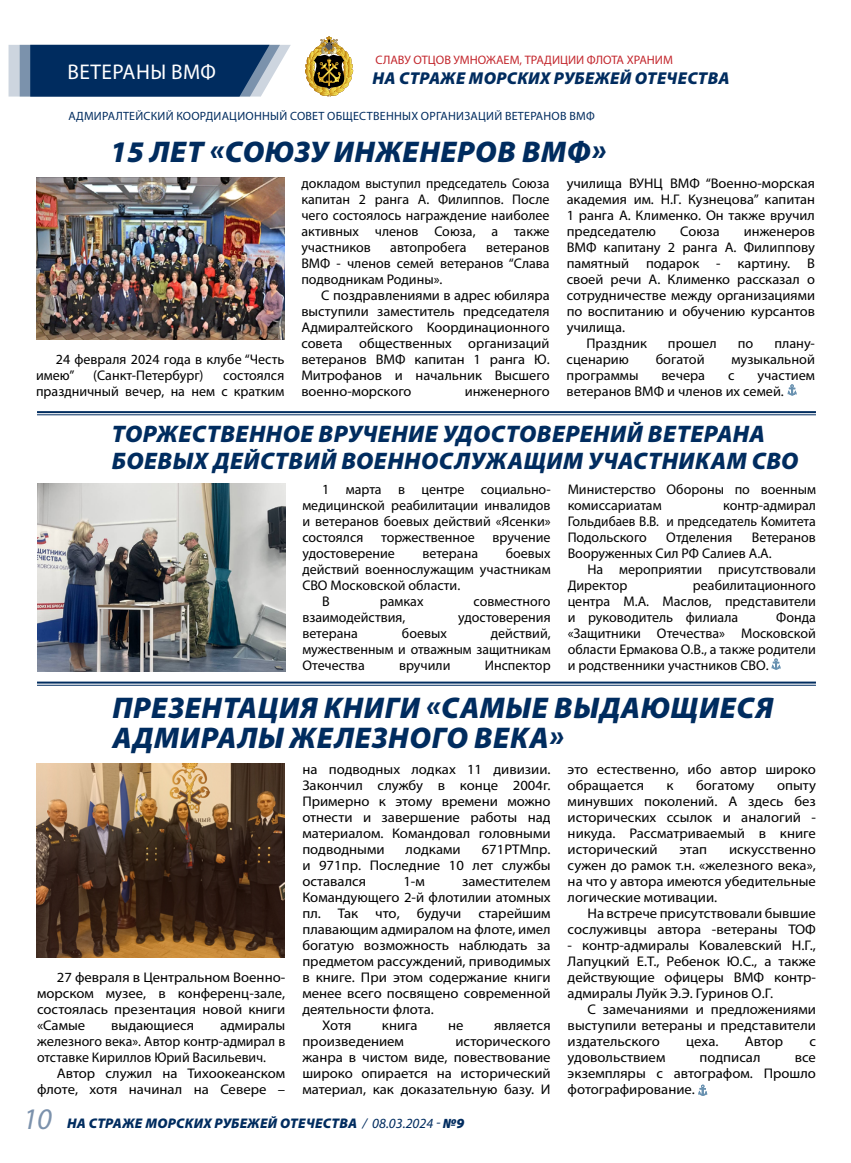
<style>
.page{position:relative;width:851px;height:1163px;background:#fff}
.page>*{position:absolute;margin:0;border:0;box-sizing:border-box;transform-origin:0 0}
.t1{font:italic 900 30px/30px "Myriad Pro";letter-spacing:.02em;color:#002c5f}
.t2{font:italic 900 24px/26px "Myriad Pro";letter-spacing:.02em;color:#002c5f}
.t3{font:21.3px "Myriad Pro";letter-spacing:.02em;color:#fff}
.t4{font:italic 900 17.2px "Myriad Pro";letter-spacing:.02em;color:#002c5f}
.t5{font:14px/16px "Myriad Pro";color:#000;text-align:justify}
.t6{font:14px/16px "Myriad Pro";color:#000;text-align:justify;scale:1.05 1}
.t7{font:italic 900 14px "Myriad Pro";letter-spacing:.02em;color:#002c5f}
.t8{font:12.3px "Myriad Pro";color:#c3272d}
.t9{font:12px "Myriad Pro";letter-spacing:.02em;color:#002c5f}
.s1{font-weight:400;font-size:30px}
.s2{font-weight:400}
</style>
<div class="page">
<svg style="left:305px;top:36px;width:48px;height:61px"></svg>
<svg style="left:9px;top:45px;width:282px;height:52px;background:#274c77"></svg>
<img style="left:36px;top:763px;width:248px;height:194px">
<svg style="left:787px;top:384px;width:9px;height:11px"></svg>
<img style="left:36px;top:177px;width:248px;height:162px">
<hr style="left:37px;top:411px;width:778px;height:2px;background:#002c5f">
<hr style="left:37px;top:414px;width:778px;height:1px;background:#002c5f">
<svg style="left:698px;top:1084px;width:9px;height:11px"></svg>
<hr style="left:37px;top:681px;width:778px;height:2px;background:#002c5f">
<hr style="left:37px;top:684px;width:778px;height:1px;background:#002c5f">
<img style="left:37px;top:483px;width:248px;height:188px">
<svg style="left:771px;top:658px;width:9px;height:11px"></svg>
<h3 class="t3" style="left:68px;top:58px;width:150px">ВЕТЕРАНЫ ВМФ</h3>
<p class="t8" style="left:375px;top:52px;width:299px">СЛАВУ ОТЦОВ УМНОЖАЕМ, ТРАДИЦИИ ФЛОТА ХРАНИМ</p>
<p class="t4" style="left:372px;top:69px;width:358px">НА СТРАЖЕ МОРСКИХ РУБЕЖЕЙ ОТЕЧЕСТВА</p>
<p class="t9" style="left:68px;top:108px;width:528px">АДМИРАЛТЕЙСКИЙ КООРДИАЦИОННЫЙ СОВЕТ ОБЩЕСТВЕННЫХ ОРГАНИЗАЦИЙ ВЕТЕРАНОВ ВМФ</p>
<h1 class="t1" style="left:110px;top:137px;width:497px">15 ЛЕТ «СОЮЗУ ИНЖЕНЕРОВ ВМФ»</h1>
<p class="t5" style="left:36px;top:351px;width:250px;text-indent:20px">24 февраля 2024 года в клубе “Честь имею”</p>
<p class="t5" style="left:93px;top:367px;width:112px">(Санкт-Петербург)</p>
<p class="t5" style="left:36px;top:367px;width:250px;text-align:right">состоялся<br>праздничный вечер, на нем с кратким</p>
<p class="t5" style="left:301px;top:175px;width:250px">докладом выступил председатель Союза капитан 2 ранга А. Филиппов. После чего состоялось награждение наиболее активных членов Союза, а также участников</p>
<p class="t5" style="left:390px;top:239px;width:78px">автопробега</p>
<p class="t5" style="left:301px;top:239px;width:250px;text-indent:185px">ветеранов ВМФ - членов семей ветеранов “Слава подводникам Родины».</p>
<p class="t5" style="left:301px;top:287px;width:250px;text-indent:20px">С поздравлениями в адрес юбиляра выступили заместитель председателя Адмиралтейского Координационного совета общественных организаций ветеранов ВМФ капитан 1 ранга Ю.<br>Митрофанов и начальник Высшего военно-морского</p>
<p class="t5" style="left:464px;top:383px;width:86px">инженерного</p>
<p class="t5" style="left:566px;top:175px;width:250px">училища ВУНЦ ВМФ “Военно-морская академия им. Н.Г. Кузнецова” капитан 1 ранга А. Клименко. Он также вручил председателю</p>
<p class="t5" style="left:680px;top:223px;width:41px">Союза</p>
<p class="t5" style="left:743px;top:223px;width:73px">инженеров</p>
<p class="t5" style="left:566px;top:239px;width:250px">ВМФ капитану 2 ранга А. Филиппову</p>
<p class="t5" style="left:566px;top:255px;width:250px">памятный подарок - картину. В</p>
<p class="t5" style="left:566px;top:271px;width:250px">своей речи А. Клименко рассказал о</p>
<p class="t5" style="left:566px;top:287px;width:250px">сотрудничестве между организациями</p>
<p class="t5" style="left:566px;top:303px;width:250px">по воспитанию и обучению курсантов</p>
<p class="t5" style="left:566px;top:319px;width:60px">училища.</p>
<p class="t5" style="left:586px;top:335px;width:62px">Праздник</p>
<p class="t5" style="left:668px;top:335px;width:50px">прошел</p>
<p class="t5" style="left:737px;top:335px;width:17px">по</p>
<p class="t5" style="left:774px;top:335px;width:42px">плану-</p>
<p class="t5" style="left:566px;top:351px;width:64px">сценарию</p>
<p class="t5" style="left:655px;top:351px;width:50px">богатой</p>
<p class="t5" style="left:731px;top:351px;width:85px">музыкальной</p>
<p class="t5" style="left:566px;top:367px;width:73px">программы</p>
<p class="t5" style="left:661px;top:367px;width:45px">вечера</p>
<p class="t5" style="left:728px;top:367px;width:8px">с</p>
<p class="t5" style="left:566px;top:367px;width:250px;text-indent:191px">участием ветеранов ВМФ и членов их семей.</p>
<h2 class="t2" style="left:112px;top:421px;width:688px">ТОРЖЕСТВЕННОЕ ВРУЧЕНИЕ УДОСТОВЕРЕНИЙ ВЕТЕРАНА<br>БОЕВЫХ ДЕЙСТВИЙ ВОЕННОСЛУЖАЩИМ УЧАСТНИКАМ СВО</h2>
<p class="t5" style="left:302px;top:480px;width:250px;text-indent:20px">1 марта в центре социально&shy;медицинской реабилитации инвалидов и ветеранов боевых действий «Ясенки» состоялся</p>
<p class="t5" style="left:567px;top:480px;width:250px">Министерство Обороны по военным комиссариатам</p>
<p class="t5" style="left:567px;top:496px;width:250px;text-indent:156px">контр-адмирал Гольдибаев В.В. и председатель Комитета Подольского</p>
<p class="t5" style="left:666px;top:528px;width:68px">Отделения</p>
<p class="t5" style="left:567px;top:528px;width:250px;text-indent:184px">Ветеранов<br>Вооруженных Сил РФ Салиев А.А.</p>
<p class="t5" style="left:567px;top:560px;width:250px;text-indent:20px">На мероприятии присутствовали<br>Директор</p>
<p class="t5" style="left:381px;top:528px;width:95px">торжественное</p>
<p class="t5" style="left:492px;top:528px;width:60px">вручение</p>
<p class="t5" style="left:302px;top:544px;width:94px">удостоверение</p>
<p class="t5" style="left:422px;top:544px;width:57px">ветерана</p>
<p class="t5" style="left:505px;top:544px;width:46px">боевых</p>
<p class="t5" style="left:302px;top:560px;width:250px">действий военнослужащим участникам</p>
<p class="t5" style="left:302px;top:576px;width:159px">СВО Московской области.</p>
<p class="t5" style="left:322px;top:592px;width:9px">В</p>
<p class="t5" style="left:379px;top:592px;width:45px">рамках</p>
<p class="t5" style="left:473px;top:592px;width:79px">совместного</p>
<p class="t5" style="left:302px;top:608px;width:105px">взаимодействия,</p>
<p class="t5" style="left:458px;top:608px;width:94px">удостоверения</p>
<p class="t5" style="left:302px;top:624px;width:57px">ветерана</p>
<p class="t5" style="left:402px;top:624px;width:46px">боевых</p>
<p class="t5" style="left:567px;top:576px;width:250px;text-indent:125px">реабилитационного центра М.А. Маслов, представители и руководитель филиала</p>
<p class="t5" style="left:567px;top:608px;width:250px;text-indent:208px">Фонда «Защитники Отечества» Московской области Ермакова О.В., а также родители и родственники участников СВО.</p>
<p class="t5" style="left:302px;top:624px;width:250px;text-indent:188px">действий, мужественным и отважным защитникам Отечества</p>
<p class="t5" style="left:399px;top:656px;width:53px">вручили</p>
<p class="t5" style="left:484px;top:656px;width:67px">Инспектор</p>
<h1 class="t1" style="left:112px;top:693px;width:662px">ПРЕЗЕНТАЦИЯ КНИГИ «САМЫЕ ВЫДАЮЩИЕСЯ<br>АДМИРАЛЫ ЖЕЛЕЗНОГО ВЕКА»</h1>
<p class="t6" style="left:37px;top:969px;width:238px;text-indent:20px">27 февраля в Центральном Военно&shy;морском музее, в конференц-зале, состоялась презентация новой книги «Самые</p>
<p class="t6" style="left:37px;top:1017px;width:238px;text-indent:183px">адмиралы железного века». Автор контр-адмирал в отставке Кириллов Юрий Васильевич.</p>
<p class="t6" style="left:37px;top:1065px;width:238px;text-align:right">Автор служил на Тихоокеанском флоте, хотя начинал на Севере –</p>
<p class="t6" style="left:111px;top:1017px;width:80px">выдающиеся</p>
<p class="t6" style="left:302px;top:761px;width:238px">на подводных лодках 11 дивизии.<br>Закончил службу в конце 2004г.<br>Примерно к этому времени можно отнести и завершение работы над материалом. Командовал головными подводными</p>
<p class="t6" style="left:302px;top:841px;width:238px;text-indent:179px">671РТМпр. и 971пр. Последние 10 лет службы оставался</p>
<p class="t6" style="left:405px;top:841px;width:54px">лодками</p>
<p class="t6" style="left:403px;top:873px;width:22px">1-м</p>
<p class="t6" style="left:462px;top:873px;width:86px">заместителем</p>
<p class="t6" style="left:302px;top:889px;width:238px">Командующего 2-й флотилии атомных</p>
<p class="t6" style="left:302px;top:905px;width:238px">пл. Так что, будучи старейшим</p>
<p class="t6" style="left:302px;top:921px;width:238px">плавающим адмиралом на флоте, имел</p>
<p class="t6" style="left:302px;top:937px;width:238px">богатую возможность наблюдать за</p>
<p class="t6" style="left:302px;top:953px;width:238px">предметом рассуждений, приводимых</p>
<p class="t6" style="left:302px;top:969px;width:238px">в книге. При этом содержание книги</p>
<p class="t6" style="left:302px;top:985px;width:238px">менее всего посвящено современной</p>
<p class="t6" style="left:302px;top:1001px;width:127px">деятельности флота.</p>
<p class="t6" style="left:322px;top:1017px;width:29px">Хотя</p>
<p class="t6" style="left:382px;top:1017px;width:36px">книга</p>
<p class="t6" style="left:448px;top:1017px;width:16px">не</p>
<p class="t6" style="left:494px;top:1017px;width:55px">является</p>
<p class="t6" style="left:302px;top:1033px;width:98px">произведением</p>
<p class="t6" style="left:302px;top:1033px;width:238px;text-indent:153px">исторического жанра в чистом виде, повествование широко опирается на исторический материал, как доказательную базу. И</p>
<p class="t7" style="left:22px;top:1114px;width:443px"><span class="s1">10</span> НА СТРАЖЕ МОРСКИХ РУБЕЖЕЙ ОТЕЧЕСТВА <span class="s2">/ 08.03.2024 -</span> №9</p>
<p class="t6" style="left:567px;top:761px;width:238px">это естественно, ибо автор широко обращается</p>
<p class="t6" style="left:666px;top:777px;width:8px">к</p>
<p class="t6" style="left:696px;top:777px;width:57px">богатому</p>
<p class="t6" style="left:567px;top:777px;width:238px;text-indent:209px">опыту минувших поколений. А здесь без исторических ссылок и аналогий - никуда. Рассматриваемый в книге исторический</p>
<p class="t6" style="left:567px;top:841px;width:238px;text-indent:161px">искусственно сужен до рамок т.н. «железного века», на что у автора имеются убедительные логические мотивации.</p>
<p class="t6" style="left:567px;top:905px;width:238px;text-align:right">На встрече присутствовали бывшие сослуживцы автора -ветераны ТОФ</p>
<p class="t6" style="left:567px;top:937px;width:238px">- контр-адмиралы Ковалевский Н.Г., Лапуцкий Е.Т., Ребенок Ю.С., а также действующие офицеры ВМФ контр&shy;адмиралы Луйк Э.Э. Гуринов О.Г.</p>
<p class="t6" style="left:567px;top:1001px;width:238px;text-indent:20px">С замечаниями и предложениями выступили ветераны и представители издательского</p>
<p class="t6" style="left:679px;top:841px;width:28px">этап</p>
<p class="t6" style="left:686px;top:1033px;width:32px">цеха.</p>
<p class="t6" style="left:744px;top:1033px;width:38px">Автор</p>
<p class="t6" style="left:809px;top:1033px;width:8px">с</p>
<p class="t6" style="left:567px;top:1049px;width:95px">удовольствием</p>
<p class="t6" style="left:699px;top:1049px;width:60px">подписал</p>
<p class="t6" style="left:567px;top:1049px;width:238px;text-indent:227px">все экземпляры с автографом. Прошло фотографирование.</p>
</div>
